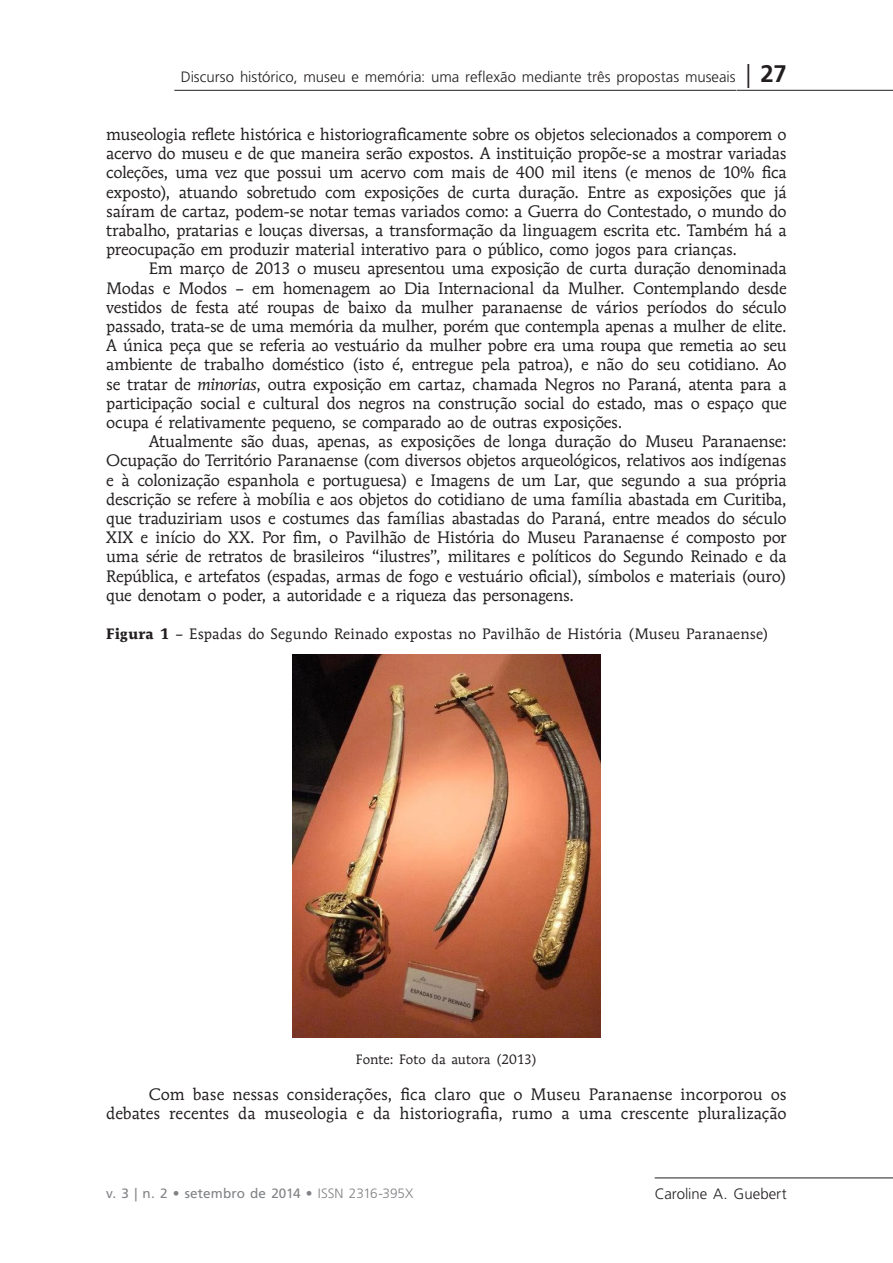
<style>
.page{position:relative;width:893px;height:1263px;background:#fff}
.page>*{position:absolute;margin:0;border:0;box-sizing:border-box;transform-origin:0 0}
._01_corpo_do_texto{font:16.5px/19.2px "Mendoza Roman Std";letter-spacing:-.01em;color:#231f20;text-align:justify}
.t1{font:300 15px "Frutiger LT Std";color:#231f20}
._05_legenda_em_cima{font:15px "Mendoza Roman Std";letter-spacing:.01em;color:#231f20}
.t2{font:13.5px "Frutiger LT Std";letter-spacing:.01em;color:#808285}
._06_fonte_em_baixo{font:13.5px "Mendoza Roman Std";letter-spacing:.005em;color:#231f20}
.s1{font-size:24px}
.s2{font-weight:700;font-size:24px}
.s3{font-style:italic}
.s4{font-weight:700}
.s5{font-weight:300}
</style>
<div class="page">
<hr style="left:655px;top:1178px;width:238px;height:1px;background:#231f20">
<hr style="left:736px;top:90px;width:157px;height:1px;background:#231f20">
<hr style="left:174px;top:90px;width:562px;height:1px;background:#231f20">
<img style="left:293px;top:654px;width:307px;height:383px">
<p class="t1" style="left:181px;top:68px;width:607px">Discurso histórico, museu e memória: uma reflexão mediante três propostas museais <span class="s1">|</span> <span class="s2">27</span></p>
<p class="_01_corpo_do_texto" style="left:106px;top:125px;width:682px">museologia reflete histórica e historiograficamente sobre os objetos selecionados a comporem o acervo do museu e de que maneira serão expostos. A instituição propõe-se a mostrar variadas coleções, uma vez que possui um acervo com mais de 400 mil itens (e menos de 10% fica exposto), atuando sobretudo com exposições de curta duração. Entre as exposições que já saíram de cartaz, podem-se notar temas variados como: a Guerra do Contestado, o mundo do trabalho, pratarias e louças diversas, a transformação da linguagem escrita etc. Também há a preocupação em produzir material interativo para o público, como jogos para crianças.</p>
<p class="_01_corpo_do_texto" style="left:106px;top:259px;width:682px;text-indent:43px">Em março de 2013 o museu apresentou uma exposição de curta duração denominada Modas e Modos – em homenagem ao Dia Internacional da Mulher. Contemplando desde vestidos de festa até roupas de baixo da mulher paranaense de vários períodos do século passado, trata-se de uma memória da mulher, porém que contempla apenas a mulher de elite.<br>A única peça que se referia ao vestuário da mulher pobre era uma roupa que remetia ao seu ambiente de trabalho doméstico (isto é, entregue pela patroa), e não do seu cotidiano. Ao se tratar de <span class="s3">minorias</span>, outra exposição em cartaz, chamada Negros no Paraná, atenta para a participação social e cultural dos negros na construção social do estado, mas o espaço que ocupa é relativamente pequeno, se comparado ao de outras exposições.</p>
<p class="_01_corpo_do_texto" style="left:106px;top:432px;width:682px;text-indent:43px">Atualmente são duas, apenas, as exposições de longa duração do Museu Paranaense:<br>Ocupação do Território Paranaense (com diversos objetos arqueológicos, relativos aos indígenas e à colonização espanhola e portuguesa) e Imagens de um Lar, que segundo a sua própria descrição se refere à mobília e aos objetos do cotidiano de uma família abastada em Curitiba, que traduziriam usos e costumes das famílias abastadas do Paraná, entre meados do século XIX e início do XX. Por fim, o Pavilhão de História do Museu Paranaense é composto por uma série de retratos de brasileiros “ilustres”, militares e políticos do Segundo Reinado e da República, e artefatos (espadas, armas de fogo e vestuário oficial), símbolos e materiais (ouro) que denotam o poder, a autoridade e a riqueza das personagens.</p>
<p class="_05_legenda_em_cima" style="left:106px;top:625px;width:664px"><span class="s4">Figura 1</span> – Espadas do Segundo Reinado expostas no Pavilhão de História (Museu Paranaense)</p>
<p class="_06_fonte_em_baixo" style="left:356px;top:1051px;width:183px">Fonte: Foto da autora (2013)</p>
<p class="_01_corpo_do_texto" style="left:106px;top:1084px;width:682px;text-align:right">Com base nessas considerações, fica claro que o Museu Paranaense incorporou os debates recentes da museologia e da historiografia, rumo a uma crescente pluralização</p>
<p class="t2" style="left:106px;top:1185px;width:308px">v. 3 | n. 2 • setembro de 2014 • <span class="s5">ISSN 2316-395X</span></p>
<p class="t1" style="left:655px;top:1186px;width:133px">Caroline A. Guebert</p>
</div>
